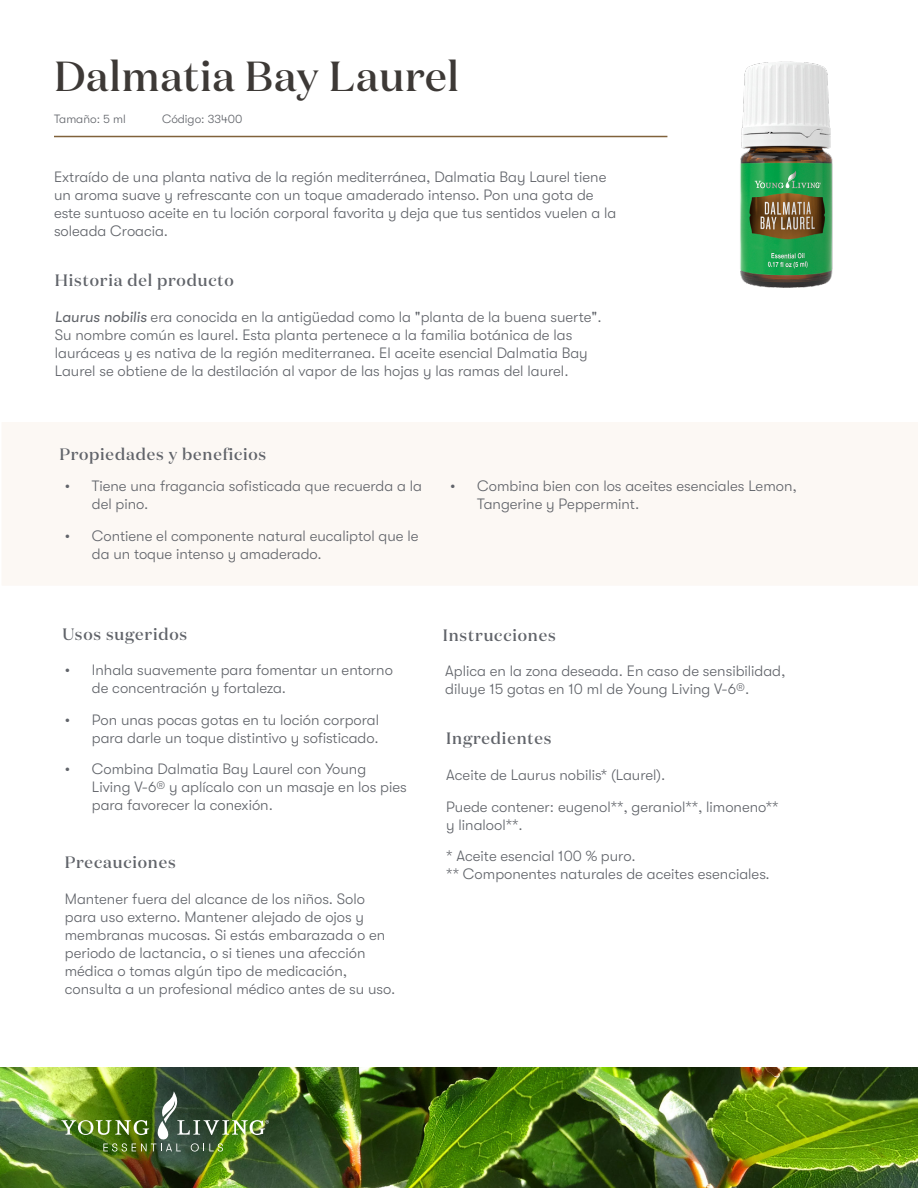
<style>
.page{position:relative;width:918px;height:1188px;background:#fff}
.page>*{position:absolute;margin:0;border:0;box-sizing:border-box;transform-origin:0 0}
.t1{font:500 42px "Domaine Display";letter-spacing:.02em;color:#3d3936}
.t2{font:500 16.5px "Domaine Display";letter-spacing:.05em;color:#61646a}
.t3{font:300 15px/18px "GT Walsheim Pro";color:#61646a}
.t4{font:300 12px "GT Walsheim Pro";color:#61646a}
.s1{font-weight:400;font-style:italic}
</style>
<div class="page">
<img style="left:0;top:1067px;width:918px;height:121px">
<div style="left:2px;top:422px;width:916px;height:163px;background:#fcf8f4"></div>
<img style="left:61px;top:1092px;width:208px;height:60px">
<hr style="left:54px;top:136px;width:613px;height:1px;background:#80623b">
<img style="left:652px;top:61px;width:181px;height:227px">
<h1 class="t1" style="left:54px;top:49px;width:407px">Dalmatia Bay Laurel</h1>
<p class="t4" style="left:54px;top:112px;width:73px">Tamaño: 5 ml</p>
<p class="t4" style="left:162px;top:112px;width:82px">Código: 33400</p>
<p class="t3" style="left:54px;top:168px;width:564px">Extraído de una planta nativa de la región mediterránea, Dalmatia Bay Laurel tiene un aroma suave y refrescante con un toque amaderado intenso. Pon una gota de este suntuoso aceite en tu loción corporal favorita y deja que tus sentidos vuelen a la soleada Croacia.</p>
<p class="t2" style="left:55px;top:270px;width:181px">Historia del producto</p>
<p class="t3" style="left:55px;top:308px;width:548px"><span class="s1">Laurus nobilis</span> era conocida en la antigüedad como la "planta de la buena suerte".<br>Su nombre común es laurel. Esta planta pertenece a la familia botánica de las lauráceas y es nativa de la región mediterranea. El aceite esencial Dalmatia Bay Laurel se obtiene de la destilación al vapor de las hojas y las ramas del laurel.</p>
<p class="t2" style="left:59px;top:444px;width:208px">Propiedades y beneficios</p>
<p class="t3" style="left:92px;top:477px;width:332px;text-indent:-27px">• Tiene una fragancia sofisticada que recuerda a la del pino.</p>
<p class="t3" style="left:92px;top:527px;width:328px;text-indent:-27px">• Contiene el componente natural eucaliptol que le da un toque intenso y amaderado.</p>
<p class="t3" style="left:477px;top:477px;width:321px;text-indent:-27px">• Combina bien con los aceites esenciales Lemon,<br>Tangerine y Peppermint.</p>
<p class="t2" style="left:62px;top:623px;width:126px">Usos sugeridos</p>
<p class="t2" style="left:443px;top:625px;width:114px">Instrucciones</p>
<p class="t3" style="left:92px;top:661px;width:303px;text-indent:-27px">• Inhala suavemente para fomentar un entorno de concentración y fortaleza.</p>
<p class="t3" style="left:65px;top:711px;width:316px;text-align:right">• Pon unas pocas gotas en tu loción corporal para darle un toque distintivo y sofisticado.</p>
<p class="t3" style="left:92px;top:760px;width:317px;text-indent:-27px">• Combina Dalmatia Bay Laurel con Young<br>Living V-6® y aplícalo con un masaje en los pies para favorecer la conexión.</p>
<p class="t2" style="left:65px;top:851px;width:112px">Precauciones</p>
<p class="t3" style="left:65px;top:890px;width:332px">Mantener fuera del alcance de los niños. Solo para uso externo. Mantener alejado de ojos y membranas mucosas. Si estás embarazada o en periodo de lactancia, o si tienes una afección médica o tomas algún tipo de medicación, consulta a un profesional médico antes de su uso.</p>
<p class="t3" style="left:445px;top:662px;width:342px">Aplica en la zona deseada. En caso de sensibilidad, diluye 15 gotas en 10 ml de Young Living V-6®.</p>
<p class="t2" style="left:446px;top:728px;width:107px">Ingredientes</p>
<p class="t3" style="left:446px;top:760px;width:334px;line-height:31.5px">Aceite de Laurus nobilis* (Laurel).<br>Puede contener: eugenol**, geraniol**, limoneno**</p>
<p class="t3" style="left:446px;top:809px;width:191px;line-height:31.5px">y linalool**.<br>* Aceite esencial 100 % puro.</p>
<p class="t3" style="left:446px;top:865px;width:325px">** Componentes naturales de aceites esenciales.</p>
</div>
